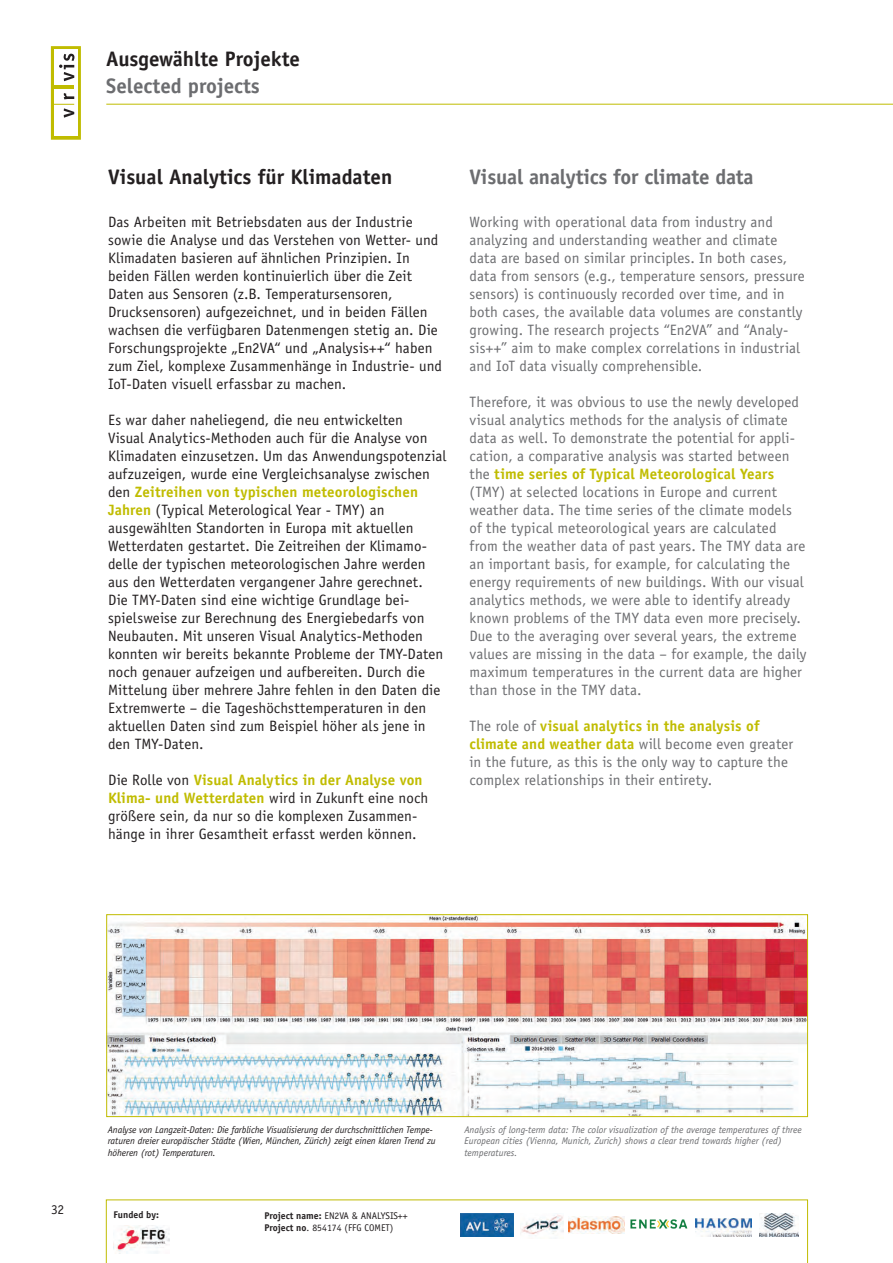
<style>
.page{position:relative;width:893px;height:1263px;background:#fff}
.page>*{position:absolute;margin:0;border:0;box-sizing:border-box;transform-origin:0 0}
.t1{font:700 21px "Officina Sans Std";color:#231f20}
.t2{font:700 21px "Officina Sans Std";letter-spacing:-.01em;color:#6c6d70}
.t3{font:15px/18px "Officina Sans Std";letter-spacing:.005em;color:#231f20}
.t4{font:15px/18px "Officina Sans Std";letter-spacing:.005em;color:#6c6d70}
.t5{font:13.5px "Officina Sans Std";color:#231f20}
.t6{font:italic 9.75px/11.7px "Officina Sans Std";letter-spacing:-.01em;color:#231f20}
.t7{font:italic 9.75px/11.7px "Officina Sans Std";color:#6c6d70}
.t8{font:9.75px/11.7px "Officina Sans Std";color:#231f20}
.t9{font:700 9.75px "Officina Sans Std";color:#231f20}
.s1{font-weight:700;color:#c0bc00}
.s2{font-weight:700}
</style>
<div class="page">
<hr style="left:106px;top:104px;width:787px;height:1px;background:#c0bc00">
<svg style="left:51px;top:46px;width:30px;height:94px"></svg>
<svg style="left:106px;top:1199px;width:702px;height:64px"></svg>
<img style="left:108px;top:916px;width:698px;height:199px">
<div style="left:106px;top:914px;width:702px;height:203px;border:1px solid #c0bc00"></div>
<img style="left:113px;top:1225px;width:57px;height:28px">
<img style="left:461px;top:1214px;width:52px;height:22px">
<div style="left:517px;top:1213px;width:47px;height:26px;background:#fff"></div>
<img style="left:520px;top:1214px;width:43px;height:21px">
<div style="left:568px;top:1212px;width:56px;height:25px;background:#fff"></div>
<img style="left:568px;top:1216px;width:56px;height:17px">
<div style="left:630px;top:1209px;width:58px;height:29px;background:#fff"></div>
<img style="left:630px;top:1219px;width:58px;height:10px">
<div style="left:696px;top:1214px;width:56px;height:27px;background:#fff"></div>
<img style="left:696px;top:1218px;width:56px;height:19px">
<div style="left:755px;top:1213px;width:48px;height:23px;background:#fff"></div>
<img style="left:760px;top:1213px;width:38px;height:23px">
<h1 class="t1" style="left:106px;top:46px;width:195px">Ausgewählte Projekte</h1>
<h1 class="t2" style="left:106px;top:73px;width:155px">Selected projects</h1>
<h1 class="t1" style="left:108px;top:164px;width:286px">Visual Analytics für Klimadaten</h1>
<p class="t3" style="left:108px;top:213px;width:335px">Das Arbeiten mit Betriebsdaten aus der Industrie sowie die Analyse und das Verstehen von Wetter- und Klimadaten basieren auf ähnlichen Prinzipien. In beiden Fällen werden kontinuierlich über die Zeit Daten aus Sensoren (z.B. Temperatursensoren, Drucksensoren) aufgezeichnet, und in beiden Fällen wachsen die verfügbaren Datenmengen stetig an. Die Forschungsprojekte „En2VA“ und „Analysis++“ haben zum Ziel, komplexe Zusammenhänge in Industrie- und IoT-Daten visuell erfassbar zu machen.</p>
<p class="t3" style="left:108px;top:411px;width:340px">Es war daher naheliegend, die neu entwickelten<br>Visual Analytics-Methoden auch für die Analyse von Klimadaten einzusetzen. Um das Anwendungspotenzial aufzuzeigen, wurde eine Vergleichsanalyse zwischen den <span class="s1">Zeitreihen von typischen meteorologischen Jahren</span> (Typical Meterological Year - TMY) an ausgewählten Standorten in Europa mit aktuellen Wetterdaten gestartet. Die Zeitreihen der Klimamo&shy;delle der typischen meteorologischen Jahre werden aus den Wetterdaten vergangener Jahre gerechnet.<br>Die TMY-Daten sind eine wichtige Grundlage bei&shy;spielsweise zur Berechnung des Energiebedarfs von Neubauten. Mit unseren Visual Analytics-Methoden konnten wir bereits bekannte Probleme der TMY-Daten noch genauer aufzeigen und aufbereiten. Durch die Mittelung über mehrere Jahre fehlen in den Daten die Extremwerte – die Tageshöchsttemperaturen in den aktuellen Daten sind zum Beispiel höher als jene in den TMY-Daten.</p>
<p class="t3" style="left:108px;top:771px;width:322px">Die Rolle von <span class="s1">Visual Analytics in der Analyse von Klima- und Wetterdaten</span> wird in Zukunft eine noch größere sein, da nur so die komplexen Zusammen&shy;hänge in ihrer Gesamtheit erfasst werden können.</p>
<h1 class="t2" style="left:469px;top:164px;width:286px">Visual analytics for climate data</h1>
<p class="t4" style="left:469px;top:213px;width:337px">Working with operational data from industry and analyzing and understanding weather and climate data are based on similar principles. In both cases, data from sensors (e.g., temperature sensors, pressure sensors) is continuously recorded over time, and in both cases, the available data volumes are constantly growing. The research projects “En2VA” and “Analy&shy;sis++” aim to make complex correlations in industrial and IoT data visually comprehensible.</p>
<p class="t4" style="left:469px;top:393px;width:338px">Therefore, it was obvious to use the newly developed visual analytics methods for the analysis of climate data as well. To demonstrate the potential for appli&shy;cation, a comparative analysis was started between the <span class="s1">time series of Typical Meteorological Years </span>(TMY) at selected locations in Europe and current weather data. The time series of the climate models of the typical meteorological years are calculated from the weather data of past years. The TMY data are an important basis, for example, for calculating the energy requirements of new buildings. With our visual analytics methods, we were able to identify already known problems of the TMY data even more precisely.<br>Due to the averaging over several years, the extreme values are missing in the data – for example, the daily maximum temperatures in the current data are higher than those in the TMY data.</p>
<p class="t4" style="left:469px;top:717px;width:325px">The role of <span class="s1">visual analytics in the analysis of climate and weather data</span> will become even greater in the future, as this is the only way to capture the complex relationships in their entirety.</p>
<p class="t5" style="left:51px;top:1201px;width:15px">32</p>
<p class="t6" style="left:108px;top:1123px;width:329px">Analyse von Langzeit-Daten: Die farbliche Visualisierung der durchschnittlichen Tempe&shy;raturen dreier europäischer Städte (Wien, München, Zürich) zeigt einen klaren Trend zu höheren (rot) Temperaturen.</p>
<p class="t7" style="left:464px;top:1123px;width:339px">Analysis of long-term data: The color visualization of the average temperatures of three<br>European cities (Vienna, Munich, Zurich) shows a clear trend towards higher (red) temperatures.</p>
<p class="t9" style="left:113px;top:1208px;width:47px">Funded by:</p>
<p class="t8" style="left:264px;top:1210px;width:145px"><span class="s2">Project name:</span> EN2VA &amp; ANALYSIS++<br><span class="s2">Project no</span>. 854174 (FFG COMET)</p>
</div>
